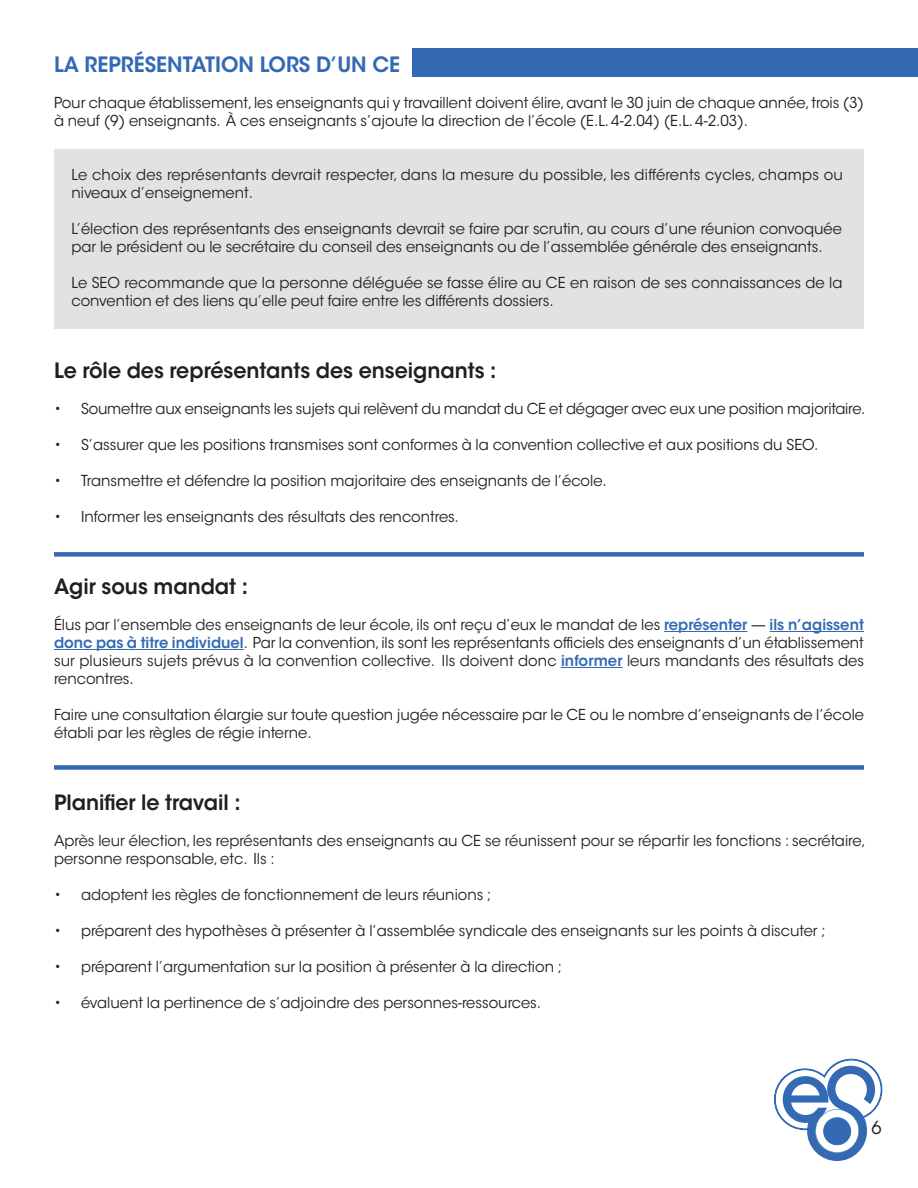
<style>
.page{position:relative;width:918px;height:1188px;background:#fff}
.page>*{position:absolute;margin:0;border:0;box-sizing:border-box;transform-origin:0 0}
.t1{font:600 21px "ITC Avant Garde Std";color:#231f20}
.t2{font:600 21px "ITC Avant Garde Std";color:#336ab3}
.t3{font:18px "ITC Avant Garde Std";color:#231f20}
.t4{font:15px/18px "ITC Avant Garde Std";color:#231f20}
.s1{font-weight:600;color:#336ab3}
</style>
<div class="page">
<div style="left:413px;top:48px;width:505px;height:29px;background:#336ab3"></div>
<div style="left:54px;top:149px;width:810px;height:179px;background:#e1e2e4"></div>
<hr style="left:664px;top:631px;width:83px;height:1px;background:#336ab3">
<hr style="left:770px;top:631px;width:94px;height:1px;background:#336ab3">
<hr style="left:54px;top:649px;width:190px;height:1px;background:#336ab3">
<hr style="left:561px;top:667px;width:62px;height:1px;background:#336ab3">
<div style="left:54px;top:765px;width:810px;height:5px;background:#336ab3"></div>
<div style="left:54px;top:552px;width:810px;height:5px;background:#336ab3"></div>
<svg style="left:774px;top:1058px;width:109px;height:103px"></svg>
<h1 class="t2" style="left:54px;top:51px;width:114px">LA REPRÉSENTATI</h1>
<h1 class="t2" style="left:221px;top:51px;width:166px">ON LORS D’UN CE</h1>
<p class="t4" style="left:54px;top:94px;width:812px">Pour chaque établissement, les enseignants qui y travaillent doivent élire, avant le 30 juin de chaque année, trois (3) à neuf (9) enseignants. À ces enseignants s’ajoute la direction de l’école (E.L. 4-2.04) (E.L. 4-2.03).</p>
<p class="t4" style="left:71px;top:166px;width:773px">Le choix des représentants devrait respecter, dans la mesure du possible, les différents cycles, champs ou niveaux d’enseignement.</p>
<p class="t4" style="left:71px;top:220px;width:772px">L’élection des représentants des enseignants devrait se faire par scrutin, au cours d’une réunion convoquée par le président ou le secrétaire du conseil des enseignants ou de l’assemblée générale des enseignants.</p>
<p class="t4" style="left:71px;top:274px;width:772px">Le SEO recommande que la personne déléguée se fasse élire au CE en raison de ses connaissances de la convention et des liens qu’elle peut faire entre les différents dossiers.</p>
<h1 class="t1" style="left:54px;top:357px;width:444px">Le rôle des représentants des enseignants :</h1>
<p class="t4" style="left:54px;top:400px;width:813px">• Soumettre aux enseignants les sujets qui relèvent du mandat du CE et dégager avec eux une position majoritaire.</p>
<p class="t4" style="left:54px;top:436px;width:766px">• S’assurer que les positions transmises sont conformes à la convention collective et aux positions du SEO.</p>
<p class="t4" style="left:54px;top:472px;width:554px">• Transmettre et défendre la position majoritaire des enseignants de l’école.</p>
<p class="t4" style="left:54px;top:508px;width:406px">• Informer les enseignants des résultats des rencontres.</p>
<h1 class="t1" style="left:54px;top:573px;width:196px">Agir sous mandat :</h1>
<p class="t4" style="left:54px;top:616px;width:812px;text-align:justify">Élus par l’ensemble des enseignants de leur école, ils ont reçu d’eux le mandat de les <span class="s1">représenter</span> — <span class="s1">ils n’agissent donc pas à titre individuel</span>. Par la convention, ils sont les représentants officiels des enseignants d’un établissement sur plusieurs sujets prévus à la convention collective. Ils doivent donc <span class="s1">informer</span> leurs mandants des résultats des rencontres.</p>
<p class="t4" style="left:54px;top:706px;width:812px">Faire une consultation élargie sur toute question jugée nécessaire par le CE ou le nombre d’enseignants de l’école établi par les règles de régie interne.</p>
<h1 class="t1" style="left:54px;top:789px;width:188px">Planifier le travail :</h1>
<p class="t4" style="left:54px;top:832px;width:813px">Après leur élection, les représentants des enseignants au CE se réunissent pour se répartir les fonctions : secrétaire, personne responsable, etc. Ils :</p>
<p class="t4" style="left:54px;top:886px;width:439px">• adoptent les règles de fonctionnement de leurs réunions ;</p>
<p class="t4" style="left:54px;top:922px;width:773px">• préparent des hypothèses à présenter à l’assemblée syndicale des enseignants sur les points à discuter ;</p>
<p class="t4" style="left:54px;top:958px;width:510px">• préparent l’argumentation sur la position à présenter à la direction ;</p>
<p class="t4" style="left:54px;top:994px;width:488px">• évaluent la pertinence de s’adjoindre des personnes-ressources.</p>
<p class="t3" style="left:872px;top:1117px;width:12px">6</p>
</div>
